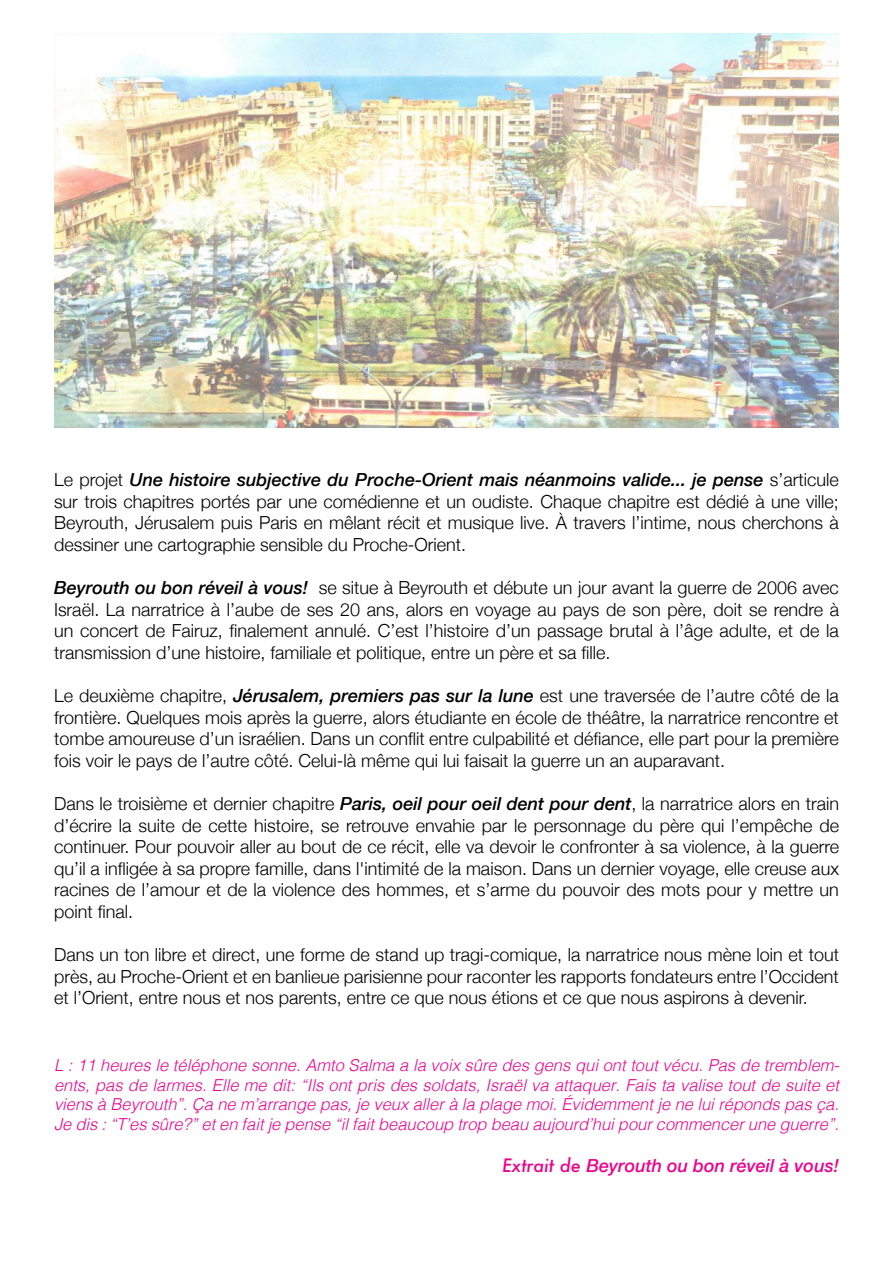
<style>
.page{position:relative;width:893px;height:1263px;background:#fff}
.page>*{position:absolute;margin:0;border:0;box-sizing:border-box;transform-origin:0 0}
.t1{font:300 18px/21.6px "Helvetica Neue";color:#000;text-align:justify}
.t2{font:italic 500 18px "Helvetica Neue";color:#ed028c}
.t3{font:italic 300 16.5px/19.8px "Helvetica";color:#ed028c;text-align:justify}
.s1{font-weight:500;font-style:italic}
.s2{font-family:"Futura"}
</style>
<div class="page">
<img style="left:54px;top:33px;width:785px;height:394px">
<p class="t1" style="left:54px;top:467px;width:786px">Le projet <span class="s1">Une histoire subjective du Proche-Orient mais néanmoins valide... je pense</span> s’articule sur trois chapitres portés par une comédienne et un oudiste. Chaque chapitre est dédié à une ville; Beyrouth, Jérusalem puis Paris en mêlant récit et musique live. À travers l’intime, nous cherchons à dessiner une cartographie sensible du Proche-Orient.</p>
<p class="t1" style="left:54px;top:575px;width:787px"><span class="s1">Beyrouth ou bon réveil à vous!</span> se situe à Beyrouth et débute un jour avant la guerre de 2006 avec Israël. La narratrice à l’aube de ses 20 ans, alors en voyage au pays de son père, doit se rendre à un concert de Fairuz, finalement annulé. C’est l’histoire d’un passage brutal à l’âge adulte, et de la transmission d’une histoire, familiale et politique, entre un père et sa fille.</p>
<p class="t1" style="left:54px;top:683px;width:786px">Le deuxième chapitre, <span class="s1">Jérusalem, premiers pas sur la lune</span> est une traversée de l’autre côté de la frontière. Quelques mois après la guerre, alors étudiante en école de théâtre, la narratrice rencontre et tombe amoureuse d’un israélien. Dans un conflit entre culpabilité et défiance, elle part pour la première fois voir le pays de l’autre côté. Celui-là même qui lui faisait la guerre un an auparavant.</p>
<p class="t1" style="left:54px;top:791px;width:786px">Dans le troisième et dernier chapitre <span class="s1">Paris, oeil pour oeil dent pour dent</span>, la narratrice alors en train d’écrire la suite de cette histoire, se retrouve envahie par le personnage du père qui l’empêche de continuer. Pour pouvoir aller au bout de ce récit, elle va devoir le confronter à sa violence, à la guerre qu’il a infligée à sa propre famille, dans l'intimité de la maison. Dans un dernier voyage, elle creuse aux racines de l’amour et de la violence des hommes, et s’arme du pouvoir des mots pour y mettre un point final.</p>
<p class="t1" style="left:54px;top:943px;width:786px">Dans un ton libre et direct, une forme de stand up tragi-comique, la narratrice nous mène loin et tout près, au Proche-Orient et en banlieue parisienne pour raconter les rapports fondateurs entre l’Occident et l’Orient, entre nous et nos parents, entre ce que nous étions et ce que nous aspirons à devenir.</p>
<p class="t3" style="left:54px;top:1054px;width:787px">L : 11 heures le téléphone sonne. Amto Salma a la voix sûre des gens qui ont tout vécu. Pas de tremblem&shy;ents, pas de larmes. Elle me dit: “Ils ont pris des soldats, Israël va attaquer. Fais ta valise tout de suite et viens à Beyrouth”. Ça ne m’arrange pas, je veux aller à la plage moi. Évidemment je ne lui réponds pas ça.<br>Je dis : “T’es sûre?” et en fait je pense “il fait beaucoup trop beau aujourd’hui pour commencer une guerre”.</p>
<p class="t2" style="left:502px;top:1150px;width:338px"><span class="s2">Extrait de</span> Beyrouth ou bon réveil à vous!</p>
</div>
